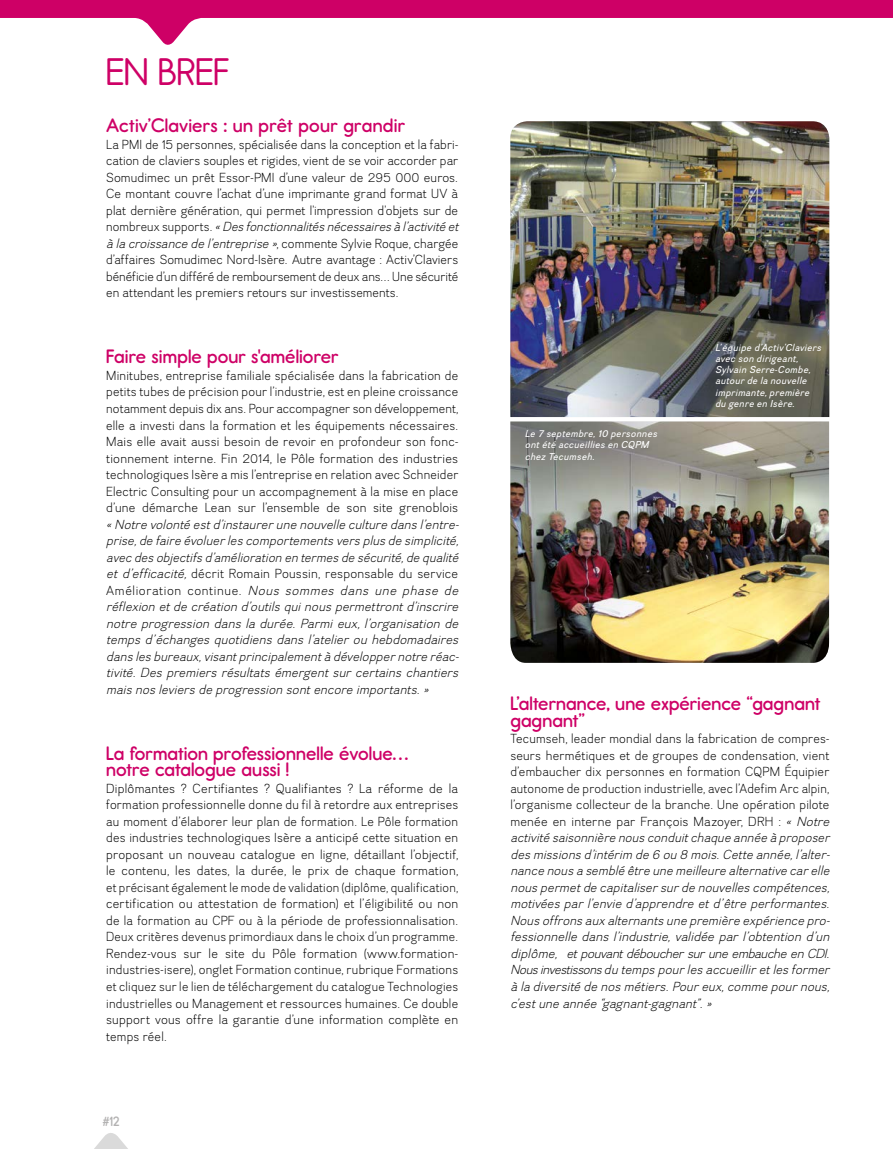
<style>
.page{position:relative;width:893px;height:1149px;background:#fff}
.page>*{position:absolute;margin:0;border:0;box-sizing:border-box;transform-origin:0 0}
.t1{font:38.7px "Report Rg";color:#ce0066}
.t2{font:19.5px/16.5px "Report Sb";letter-spacing:.005em;color:#ce0066}
.t3{font:13.5px "Report Sb";color:#b3b2b2}
.t4{font:12.75px/16.5px "Divulge Lt";letter-spacing:.015em;color:#000;text-align:justify}
.t5{font:italic 12.75px/16.5px "Divulge Lt";letter-spacing:.015em;color:#000;text-align:justify}
.t6{font:italic 9.75px/11.2px "Divulge Rg";letter-spacing:.025em;color:#fff}
.s1{font-style:italic}
.s2{font-style:normal}
</style>
<div class="page">
<img style="left:510px;top:421px;width:319px;height:241px">
<img style="left:510px;top:121px;width:319px;height:296px">
<svg style="left:95px;top:1133px;width:32px;height:15px"></svg>
<svg style="left:0;top:0;width:893px;height:45px"></svg>
<h1 class="t1" style="left:106px;top:49px;width:124px">EN BREF</h1>
<h2 class="t2" style="left:106px;top:117px;width:300px">Activ’Claviers : un prêt pour grandir</h2>
<p class="t4" style="left:106px;top:136px;width:353px">La PMI de 15 personnes, spécialisée dans la conception et la fabri&shy;cation de claviers souples et rigides, vient de se voir accorder par Somudimec un prêt Essor-PMI d’une valeur de 295 000 euros.<br>Ce montant couvre l’achat d’une imprimante grand format UV à plat dernière génération, qui permet l'impression d'objets sur de nombreux supports. <span class="s1">« Des fonctionnalités nécessaires à l’activité et à la croissance de l’entreprise »</span>, commente Sylvie Roque, chargée d’affaires Somudimec Nord-Isère. Autre avantage : Activ’Claviers bénéficie d’un différé de remboursement de deux ans… Une sécurité en attendant les premiers retours sur investissements.</p>
<h2 class="t2" style="left:106px;top:348px;width:234px">Faire simple pour s'améliorer</h2>
<p class="t4" style="left:106px;top:367px;width:353px">Minitubes, entreprise familiale spécialisée dans la fabrication de petits tubes de précision pour l’industrie, est en pleine croissance notamment depuis dix ans. Pour accompagner son développement, elle a investi dans la formation et les équipements nécessaires.<br>Mais elle avait aussi besoin de revoir en profondeur son fonc&shy;tionnement interne. Fin 2014, le Pôle formation des industries technologiques Isère a mis l’entreprise en relation avec Schneider Electric Consulting pour un accompagnement à la mise en place d’une démarche Lean sur l’ensemble de son site grenoblois</p>
<p class="t5" style="left:106px;top:515px;width:354px">« Notre volonté est d’instaurer une nouvelle culture dans l’entre&shy;prise, de faire évoluer les comportements vers plus de simplicité, avec des objectifs d’amélioration en termes de sécurité, de qualité et d’efficacité, <span class="s2">décrit Romain Poussin, responsable du service Amélioration continue.</span> Nous sommes dans une phase de réflexion et de création d’outils qui nous permettront d’inscrire notre progression dans la durée. Parmi eux, l’organisation de temps d’échanges quotidiens dans l’atelier ou hebdomadaires dans les bureaux, visant principalement à développer notre réac&shy;tivité. Des premiers résultats émergent sur certains chantiers mais nos leviers de progression sont encore importants. »</p>
<h2 class="t2" style="left:106px;top:744px;width:304px">La formation professionnelle évolue… notre catalogue aussi !</h2>
<p class="t4" style="left:106px;top:779px;width:353px">Diplômantes ? Certifiantes ? Qualifiantes ? La réforme de la formation professionnelle donne du fil à retordre aux entreprises au moment d’élaborer leur plan de formation. Le Pôle formation des industries technologiques Isère a anticipé cette situation en proposant un nouveau catalogue en ligne, détaillant l’objectif, le contenu, les dates, la durée, le prix de chaque formation, et précisant également le mode de validation (diplôme, qualification, certification ou attestation de formation) et l’éligibilité ou non de la formation au CPF ou à la période de professionnalisation.<br>Deux critères devenus primordiaux dans le choix d’un programme.<br>Rendez-vous sur le site du Pôle formation (www.formation&shy;industries-isere), onglet Formation continue, rubrique Formations et cliquez sur le lien de téléchargement du catalogue Technologies industrielles ou Management et ressources humaines. Ce double support vous offre la garantie d’une information complète en temps réel.</p>
<p class="t3" style="left:103px;top:1112px;width:18px">#12</p>
<p class="t6" style="left:525px;top:427px;width:134px">Le 7 septembre, 10 personnes ont été accueillies en CQPM chez Tecumseh.</p>
<p class="t6" style="left:715px;top:341px;width:108px">L’équipe d’Activ’Claviers avec son dirigeant,<br>Sylvain Serre-Combe, autour de la nouvelle imprimante, première du genre en Isère.</p>
<h2 class="t2" style="left:510px;top:695px;width:312px">L’alternance, une expérience “gagnant gagnant”</h2>
<p class="t5" style="left:510px;top:730px;width:321px"><span class="s2">Tecumseh, leader mondial dans la fabrication de compres&shy;seurs hermétiques et de groupes de condensation, vient d’embaucher dix personnes en formation CQPM Équipier autonome de production industrielle, avec l’Adefim Arc alpin, l’organisme collecteur de la branche. Une opération pilote menée en interne par François Mazoyer, DRH :</span> « Notre activité saisonnière nous conduit chaque année à proposer des missions d’intérim de 6 ou 8 mois. Cette année, l’alter&shy;nance nous a semblé être une meilleure alternative car elle nous permet de capitaliser sur de nouvelles compétences, motivées par l’envie d’apprendre et d’être performantes.<br>Nous offrons aux alternants une première expérience pro&shy;fessionnelle dans l’industrie, validée par l’obtention d’un diplôme, et pouvant déboucher sur une embauche en CDI.<br>Nous investissons du temps pour les accueillir et les former à la diversité de nos métiers. Pour eux, comme pour nous, c’est une année “gagnant-gagnant”. »</p>
</div>
